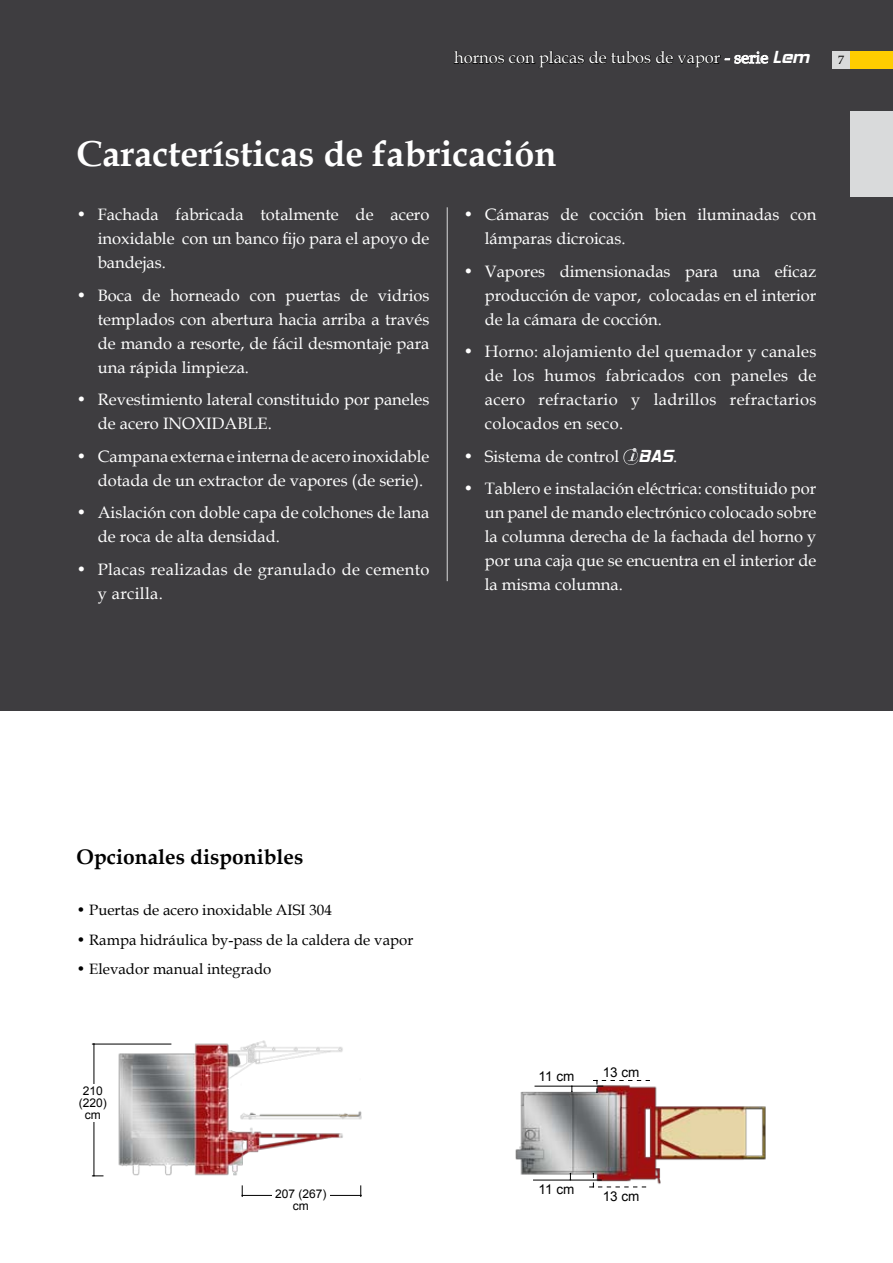
<style>
.page{position:relative;width:893px;height:1263px;background:#fff}
.page>*{position:absolute;margin:0;border:0;box-sizing:border-box;transform-origin:0 0}
.t1{font:700 36px "Book Antiqua";color:#fff}
.t2{font:700 21px "Book Antiqua";color:#000}
.t3{font:16.5px/24px "Book Antiqua";color:#fff;text-align:justify}
.t4{font:16.5px/24px "Book Antiqua";letter-spacing:.02em;color:#fff}
.t5{font:15px "Book Antiqua";color:#000}
.t6{font:13.5px "Arial";color:#000}
.t7{font:12px/12px "Arial";color:#000;text-align:center}
.t8{font:12px "Book Antiqua";color:#000}
.s1{font-family:"Hemi Head 426";font-size:21px}
</style>
<div class="page">
<div style="left:0;top:0;width:893px;height:710px;background:#3e3d40"></div>
<div style="left:850px;top:112px;width:43px;height:85px;background:#d9dadb"></div>
<svg style="left:623px;top:448px;width:15px;height:17px"></svg>
<hr style="left:447px;top:207px;width:1px;height:374px;background:#d9dadb">
<img style="left:100px;top:1040px;width:262px;height:137px">
<hr style="left:94px;top:1044px;width:1px;height:132px;background:#000">
<hr style="left:92px;top:1044px;width:79px;height:1px;background:#000">
<div style="left:77px;top:1084px;width:32px;height:37px;background:#fff"></div>
<hr style="left:242px;top:1195px;width:119px;height:1px;background:#000">
<svg style="left:241px;top:1185px;width:2px;height:12px"></svg>
<svg style="left:360px;top:1185px;width:2px;height:12px"></svg>
<div style="left:272px;top:1189px;width:58px;height:21px;background:#fff"></div>
<img style="left:515px;top:1085px;width:251px;height:103px">
<hr style="left:534px;top:1086px;width:69px;height:1px;background:#000">
<svg style="left:571px;top:1085px;width:2px;height:7px"></svg>
<hr style="left:533px;top:1180px;width:69px;height:1px;background:#000">
<svg style="left:589px;top:1173px;width:57px;height:15px"></svg>
<svg style="left:593px;top:1080px;width:57px;height:13px"></svg>
<svg style="left:454px;top:50px;width:315px;height:18px;background:#363537"></svg>
<div style="left:850px;top:51px;width:43px;height:17px;background:#fc0"></div>
<div style="left:832px;top:51px;width:17px;height:17px;background:#d9dadb"></div>
<p class="t3" style="left:454px;top:45px;width:357px">hornos con placas de tubos de vapor - serie <span class="s1">Lem</span></p>
<p class="t8" style="left:838px;top:51px;width:7px">7</p>
<h1 class="t1" style="left:77px;top:129px;width:481px">Características de fabricación</h1>
<p class="t3" style="left:98px;top:202px;width:333px;text-indent:-21px">• Fachada fabricada totalmente de acero inoxidable con un banco fijo para el apoyo de bandejas.</p>
<p class="t3" style="left:98px;top:283px;width:333px;text-indent:-21px">• Boca de horneado con puertas de vidrios templados con abertura hacia arriba a través de mando a resorte, de fácil desmontaje para una rápida limpieza.</p>
<p class="t3" style="left:98px;top:387px;width:333px;text-indent:-21px">• Revestimiento lateral constituido por paneles de acero INOXIDABLE.</p>
<p class="t3" style="left:98px;top:444px;width:333px;text-indent:-21px">• Campana externa e interna de acero inoxidable dotada de un extractor de vapores (de serie).</p>
<p class="t3" style="left:98px;top:500px;width:333px;text-indent:-21px">• Aislación con doble capa de colchones de lana de roca de alta densidad.</p>
<p class="t4" style="left:98px;top:557px;width:333px;text-indent:-21px">• Placas realizadas de granulado de cemento y arcilla.</p>
<p class="t3" style="left:485px;top:202px;width:333px;text-indent:-21px">• Cámaras de cocción bien iluminadas con lámparas dicroicas.</p>
<p class="t3" style="left:485px;top:259px;width:333px;text-indent:-21px">• Vapores dimensionadas para una eficaz producción de vapor, colocadas en el interior de la cámara de cocción.</p>
<p class="t3" style="left:485px;top:339px;width:333px;text-indent:-21px">• Horno: alojamiento del quemador y canales de los humos fabricados con paneles de acero refractario y ladrillos refractarios colocados en seco.</p>
<p class="t3" style="left:463px;top:444px;width:215px">• Sistema de control <span class="s1">BAS</span>.</p>
<p class="t3" style="left:485px;top:476px;width:333px;text-indent:-21px">• Tablero e instalación eléctrica: constituido por un panel de mando electrónico colocado sobre la columna derecha de la fachada del horno y por una caja que se encuentra en el interior de la misma columna.</p>
<p class="t2" style="left:77px;top:843px;width:228px">Opcionales disponibles</p>
<p class="t5" style="left:77px;top:900px;width:257px">• Puertas de acero inoxidable AISI 304</p>
<p class="t5" style="left:77px;top:929px;width:338px">• Rampa hidráulica by-pass de la caldera de vapor</p>
<p class="t5" style="left:77px;top:959px;width:196px">• Elevador manual integrado</p>
<p class="t7" style="left:79px;top:1085px;width:30px">210 (220) cm</p>
<p class="t7" style="left:275px;top:1188px;width:53px">207 (267) cm</p>
<p class="t6" style="left:539px;top:1067px;width:37px">11 cm</p>
<p class="t6" style="left:603px;top:1063px;width:38px">13 cm</p>
<p class="t6" style="left:539px;top:1180px;width:37px">11 cm</p>
<p class="t6" style="left:603px;top:1188px;width:38px">13 cm</p>
</div>
